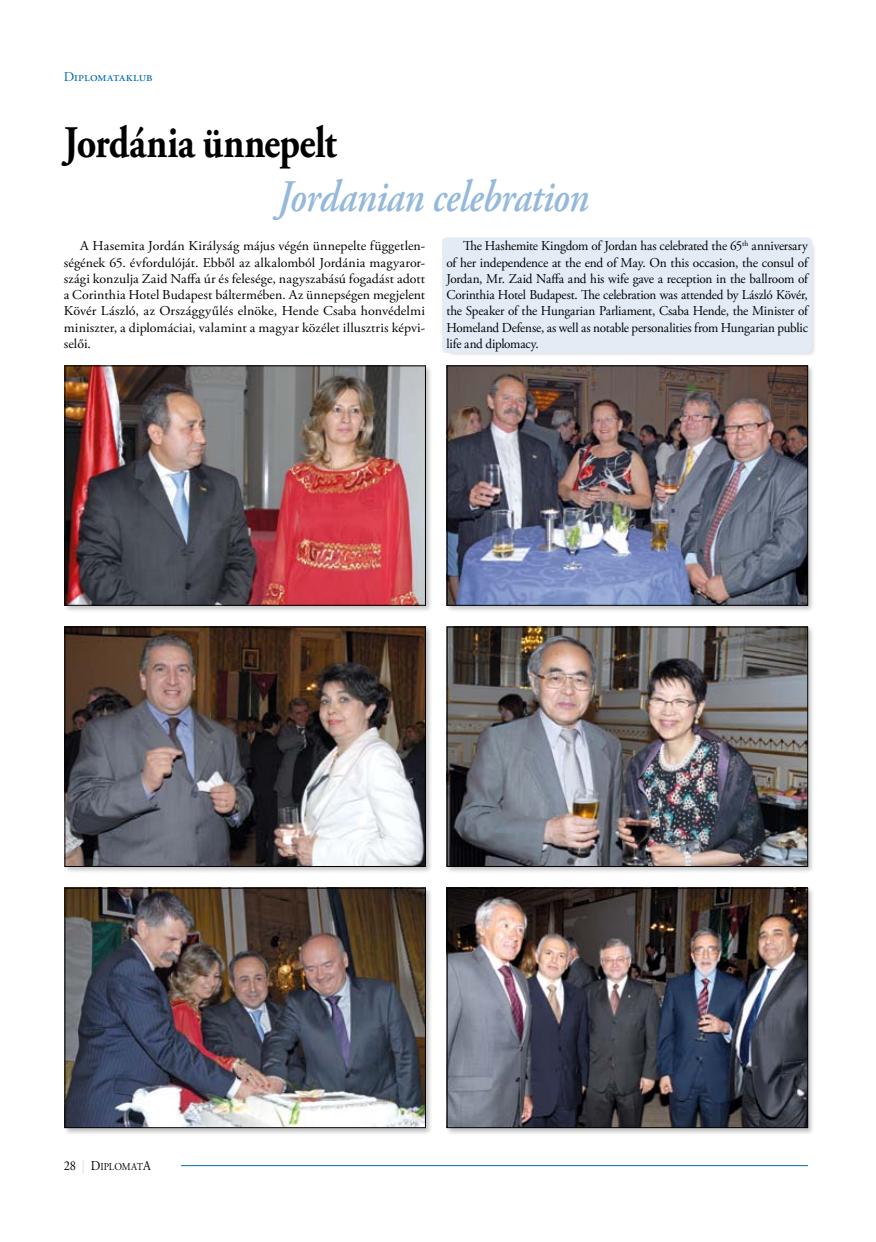
<style>
.page{position:relative;width:876px;height:1242px;background:#fff}
.page>*{position:absolute;margin:0;border:0;box-sizing:border-box;transform-origin:0 0}
.t1{font:italic 600 45px "Adobe Garamond Pro";letter-spacing:-.015em;color:#95b9db;scale:.85 1}
.t2{font:700 45px "Adobe Garamond Pro";letter-spacing:-.015em;color:#000;scale:.85 1}
.t3{font:13.5px/16.2px "Adobe Garamond Pro";letter-spacing:-.005em;color:#000;text-align:justify}
.t4{font:13.5px "Adobe Garamond Pro";color:#006bab}
.t5{font:10.5px "Adobe Garamond Pro";color:#000;scale:.92 1}
.s1{font-size:13.5px}
.s2{font-size:13.5px;color:#cadbed}
</style>
<div class="page">
<hr style="left:181px;top:1165px;width:627px;height:1px;background:#006bab">
<div style="left:63px;top:364px;width:370px;height:249px;background:#000;opacity:.25"></div>
<img style="left:67px;top:368px;width:357px;height:235px">
<div style="left:65px;top:366px;width:361px;height:239px;border:1px solid #000"></div>
<div style="left:445px;top:364px;width:370px;height:249px;background:#000;opacity:.25"></div>
<img style="left:449px;top:368px;width:357px;height:235px">
<div style="left:447px;top:366px;width:361px;height:239px;border:1px solid #000"></div>
<div style="left:63px;top:625px;width:370px;height:249px;background:#000;opacity:.25"></div>
<img style="left:67px;top:629px;width:357px;height:235px">
<div style="left:65px;top:627px;width:361px;height:239px;border:1px solid #000"></div>
<div style="left:445px;top:625px;width:370px;height:249px;background:#000;opacity:.25"></div>
<img style="left:449px;top:629px;width:357px;height:235px">
<div style="left:447px;top:627px;width:361px;height:239px;border:1px solid #000"></div>
<div style="left:63px;top:886px;width:370px;height:249px;background:#000;opacity:.25"></div>
<img style="left:67px;top:890px;width:357px;height:236px">
<div style="left:65px;top:888px;width:361px;height:240px;border:1px solid #000"></div>
<div style="left:445px;top:886px;width:370px;height:249px;background:#000;opacity:.25"></div>
<img style="left:449px;top:890px;width:357px;height:236px">
<div style="left:447px;top:888px;width:361px;height:240px;border:1px solid #000"></div>
<div style="left:446px;top:241px;width:371px;height:116px;background:#000;opacity:.25"></div>
<div style="left:442px;top:237px;width:370px;height:115px;background:#e3ebf5"></div>
<p class="t4" style="left:64px;top:69px;width:91px">Diplomataklub</p>
<h1 class="t2" style="left:64px;top:117px;width:323px">Jordánia ünnepelt</h1>
<h1 class="t1" style="left:278px;top:171px;width:368px">Jordanian celebration</h1>
<p class="t3" style="left:446px;top:238px;width:363px;text-indent:16px">The Hashemite Kingdom of Jordan has celebrated the 65<sup>th</sup> anniversary of her independence at the end of May. On this occasion, the consul of Jordan, Mr. Zaid Naffa and his wife gave a reception in the ballroom of Corinthia Hotel Budapest. The celebration was attended by László Kövér, the Speaker of the Hungarian Parliament, Csaba Hende, the Minister of Homeland Defense, as well as notable personalities from Hungarian public life and diplomacy.</p>
<p class="t3" style="left:64px;top:238px;width:363px;text-indent:17px">A Hasemita Jordán Királyság május végén ünnepelte független&shy;ségének 65. évfordulóját. Ebből az alkalomból Jordánia magyaror&shy;szági konzulja Zaid Naffa úr és felesége, nagyszabású fogadást adott a Corinthia Hotel Budapest báltermében. Az ünnepségen megjelent Kövér László, az Országgyűlés elnöke, Hende Csaba honvédelmi miniszter, a diplomáciai, valamint a magyar közélet illusztris képvi&shy;selői.</p>
<p class="t5" style="left:64px;top:1160px;width:96px"><span class="s1">28</span> <span class="s2">|</span> <span class="s1">D</span>IPLOMAT<span class="s1">A</span></p>
</div>
